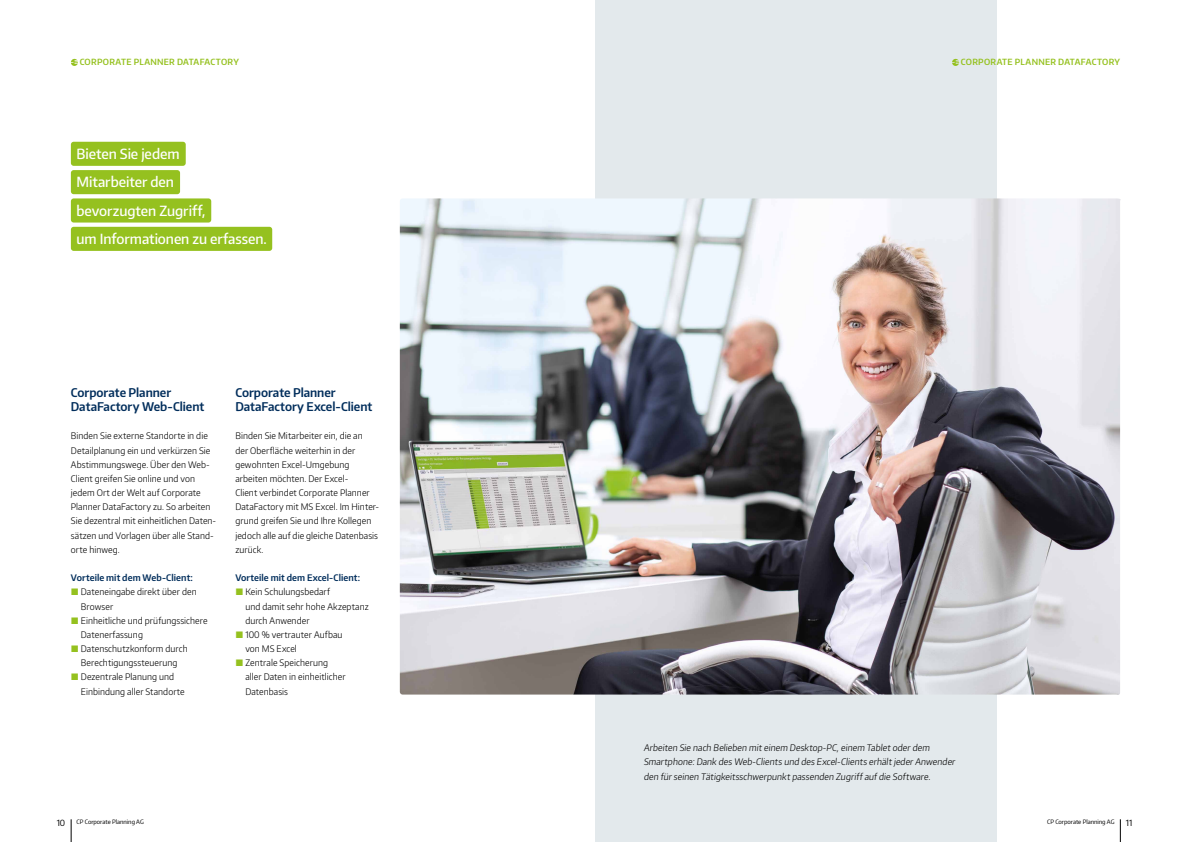
<style>
.page{position:relative;width:1191px;height:842px;background:#fff}
.page>*{position:absolute;margin:0;border:0;box-sizing:border-box;transform-origin:0 0}
.t1{font:14px/28.3px "Encode CP Medium";letter-spacing:-.005em;color:#fff}
.t2{font:700 12px/14.2px "Encode CP Semi";color:#012d5b}
.t3{font:9px/14.2px "Encode CP Light";letter-spacing:.01em;color:#000}
.t4{font:700 9px "Encode CP Semi";letter-spacing:.01em;color:#012d5b}
.t5{font:700 8.5px "Encode CP Semi";letter-spacing:.035em;color:#95c11f}
.t6{font:8.5px "Encode CP Regular";color:#000}
.t7{font:6px "Encode CP Regular";color:#000}
</style>
<div class="page">
<svg style="left:71px;top:819px;width:1px;height:23px"></svg>
<svg style="left:1120px;top:819px;width:1px;height:23px"></svg>
<div style="left:595px;top:0;width:401px;height:842px;background:#e3e9ec"></div>
<svg style="left:952px;top:59px;width:7px;height:7px"></svg>
<svg style="left:71px;top:59px;width:7px;height:7px"></svg>
<img style="left:400px;top:198px;width:721px;height:497px">
<div style="left:71px;top:142px;width:115px;height:24px;background:#95c11f;border-radius:3px"></div>
<div style="left:71px;top:170px;width:109px;height:24px;background:#95c11f;border-radius:3px"></div>
<div style="left:71px;top:198px;width:140px;height:25px;background:#95c11f;border-radius:3px"></div>
<div style="left:71px;top:227px;width:201px;height:24px;background:#95c11f;border-radius:3px"></div>
<p class="t5" style="left:80px;top:57px;width:161px">CORPORATE PLANNER DATAFACTORY</p>
<p class="t5" style="left:960px;top:57px;width:161px">CORPORATE PLANNER DATAFACTORY</p>
<h1 class="t1" style="left:77px;top:139px;width:192px">Bieten Sie jedem<br>Mitarbeiter den<br>bevorzugten Zugriff,<br>um Informationen zu erfassen.</h1>
<h2 class="t2" style="left:71px;top:385px;width:135px">Corporate Planner<br>DataFactory Web-Client</h2>
<p class="t3" style="left:71px;top:429px;width:147px">Binden Sie externe Standorte in die<br>Detailplanung ein und verkürzen Sie<br>Abstimmungswege. Über den Web-<br>Client greifen Sie online und von jedem Ort der Welt auf Corporate<br>Planner DataFactory zu. So arbeiten<br>Sie dezentral mit einheitlichen Daten&shy;sätzen und Vorlagen über alle Stand&shy;orte hinweg.</p>
<p class="t4" style="left:71px;top:572px;width:123px">Vorteile mit dem Web-Client:</p>
<p class="t3" style="left:81px;top:585px;width:128px">Dateneingabe direkt über den<br>Browser<br>Einheitliche und prüfungssichere<br>Datenerfassung<br>Datenschutzkonform durch<br>Berechtigungssteuerung<br>Dezentrale Planung und<br>Einbindung aller Standorte</p>
<h2 class="t2" style="left:235px;top:385px;width:138px">Corporate Planner<br>DataFactory Excel-Client</h2>
<p class="t3" style="left:235px;top:429px;width:145px">Binden Sie Mitarbeiter ein, die an<br>der Oberfläche weiterhin in der gewohnten Excel-Umgebung arbeiten möchten. Der Excel-<br>Client verbindet Corporate Planner<br>DataFactory mit MS Excel. Im Hinter&shy;grund greifen Sie und Ihre Kollegen jedoch alle auf die gleiche Datenbasis zurück.</p>
<p class="t4" style="left:235px;top:572px;width:126px">Vorteile mit dem Excel-Client:</p>
<p class="t3" style="left:245px;top:585px;width:125px">Kein Schulungsbedarf<br>und damit sehr hohe Akzeptanz durch Anwender<br>100 % vertrauter Aufbau<br>von MS Excel<br>Zentrale Speicherung<br>aller Daten in einheitlicher<br>Datenbasis</p>
<p class="t3" style="left:643px;top:740px;width:314px">Arbeiten Sie nach Belieben mit einem Desktop-PC, einem Tablet oder dem<br>Smartphone: Dank des Web-Clients und des Excel-Clients erhält jeder Anwender den für seinen Tätigkeitsschwerpunkt passenden Zugriff auf die Software.</p>
<p class="t7" style="left:77px;top:818px;width:69px">CP Corporate Planning AG</p>
<p class="t7" style="left:1047px;top:818px;width:69px">CP Corporate Planning AG</p>
<p class="t6" style="left:57px;top:817px;width:10px">10</p>
<p class="t6" style="left:1125px;top:817px;width:8px">11</p>
</div>
